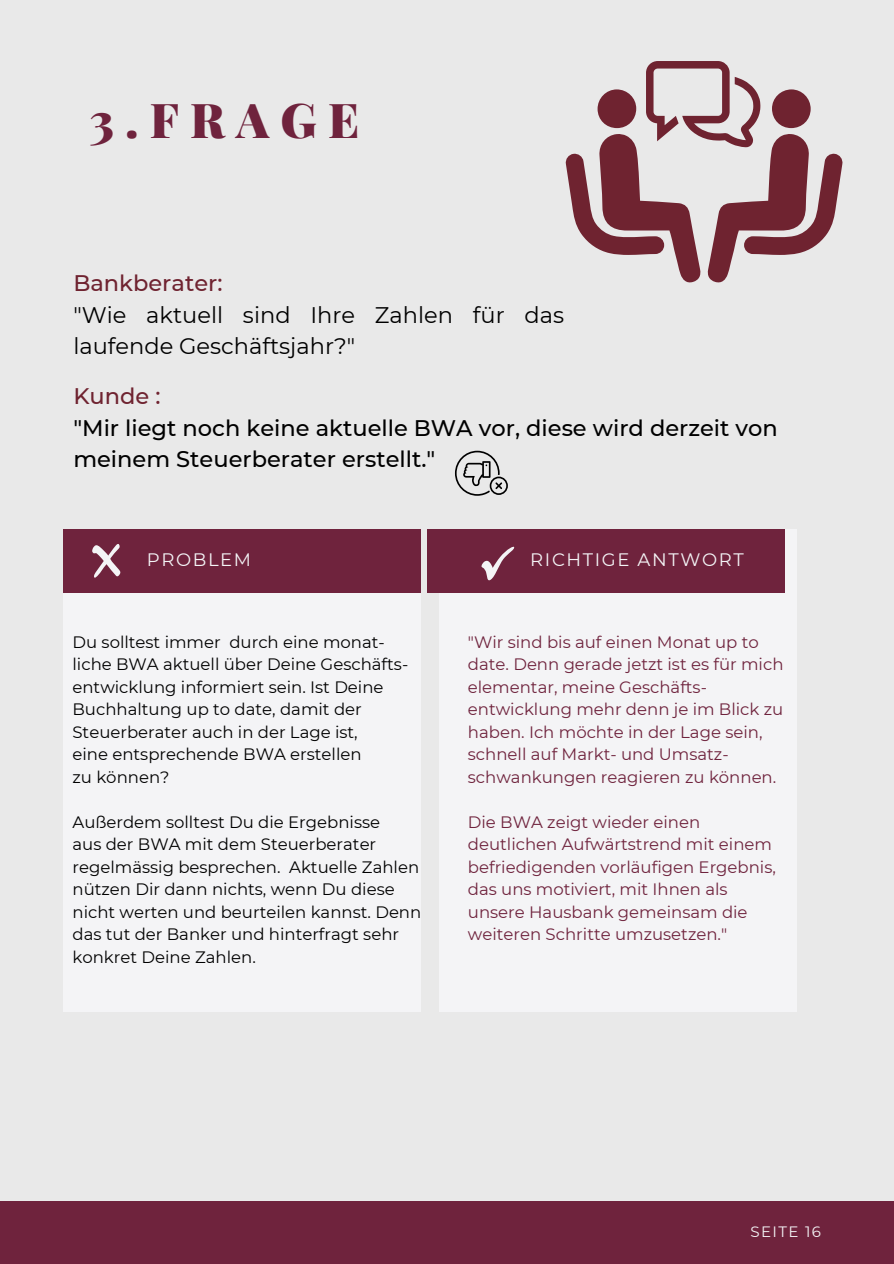
<style>
.page{position:relative;width:894px;height:1264px;background:#fff}
.page>*{position:absolute;margin:0;border:0;box-sizing:border-box;transform-origin:0 0}
.t1{font:900 48px "Playfair Display";letter-spacing:.23em;color:#6f233d}
.t2{font:500 22.5px/31.5px "Montserrat";color:#000}
.t3{font:22.5px/31.5px "Montserrat";color:#000}
.t4{font:500 22.5px "Montserrat";color:#6f2330}
.t5{font:18px "Montserrat";letter-spacing:.09em;color:#f4f4f6}
.t6{font:16.5px/22.5px "Montserrat";color:#000}
.t7{font:16.5px/22.5px "Montserrat";color:#6f233d}
.t8{font:15px "Montserrat";letter-spacing:.09em;color:#f4f4f6}
</style>
<div class="page">
<div style="left:0;top:0;width:893px;height:1263px;background:#e9e9e9"></div>
<div style="left:64px;top:529px;width:357px;height:482px;background:#f4f4f6"></div>
<div style="left:439px;top:529px;width:357px;height:482px;background:#f4f4f6"></div>
<div style="left:64px;top:529px;width:357px;height:63px;background:#6f233d"></div>
<div style="left:428px;top:529px;width:356px;height:63px;background:#6f233d"></div>
<div style="left:0;top:1201px;width:893px;height:62px;background:#6f233d"></div>
<svg style="left:481px;top:546px;width:33px;height:34px"></svg>
<svg style="left:92px;top:544px;width:28px;height:33px"></svg>
<svg style="left:455px;top:451px;width:52px;height:45px"></svg>
<svg style="left:565px;top:61px;width:277px;height:222px"></svg>
<h1 class="t1" style="left:89px;top:86px;width:271px">3.FRAGE</h1>
<h2 class="t4" style="left:73px;top:269px;width:151px">Bankberater:</h2>
<h2 class="t3" style="left:73px;top:299px;width:492px">"Wie aktuell sind Ihre Zahlen für das laufende Geschäftsjahr?"</h2>
<h2 class="t4" style="left:73px;top:382px;width:89px">Kunde :</h2>
<h2 class="t2" style="left:73px;top:412px;width:705px">"Mir liegt noch keine aktuelle BWA vor, diese wird derzeit von meinem Steuerberater erstellt."</h2>
<p class="t5" style="left:147px;top:549px;width:106px">PROBLEM</p>
<p class="t5" style="left:530px;top:549px;width:215px">RICHTIGE ANTWORT</p>
<p class="t6" style="left:72px;top:630px;width:337px">Du solltest immer durch eine monat&shy;liche BWA aktuell über Deine Geschäfts&shy;entwicklung informiert sein. Ist Deine<br>Buchhaltung up to date, damit der<br>Steuerberater auch in der Lage ist,<br>eine entsprechende BWA erstellen<br>zu können?</p>
<p class="t6" style="left:72px;top:810px;width:350px">Außerdem solltest Du die Ergebnisse<br>aus der BWA mit dem Steuerberater regelmässig besprechen. Aktuelle Zahlen nützen Dir dann nichts, wenn Du diese nicht werten und beurteilen kannst. Denn das tut der Banker und hinterfragt sehr konkret Deine Zahlen.</p>
<p class="t7" style="left:468px;top:630px;width:317px">"Wir sind bis auf einen Monat up to date. Denn gerade jetzt ist es für mich elementar, meine Geschäfts&shy;entwicklung mehr denn je im Blick zu haben. Ich möchte in der Lage sein, schnell auf Markt- und Umsatz&shy;schwankungen reagieren zu können.</p>
<p class="t7" style="left:468px;top:810px;width:309px">Die BWA zeigt wieder einen deutlichen Aufwärtstrend mit einem befriedigenden vorläufigen Ergebnis, das uns motiviert, mit Ihnen als unsere Hausbank gemeinsam die weiteren Schritte umzusetzen."</p>
<p class="t8" style="left:750px;top:1222px;width:72px">SEITE 16</p>
</div>
